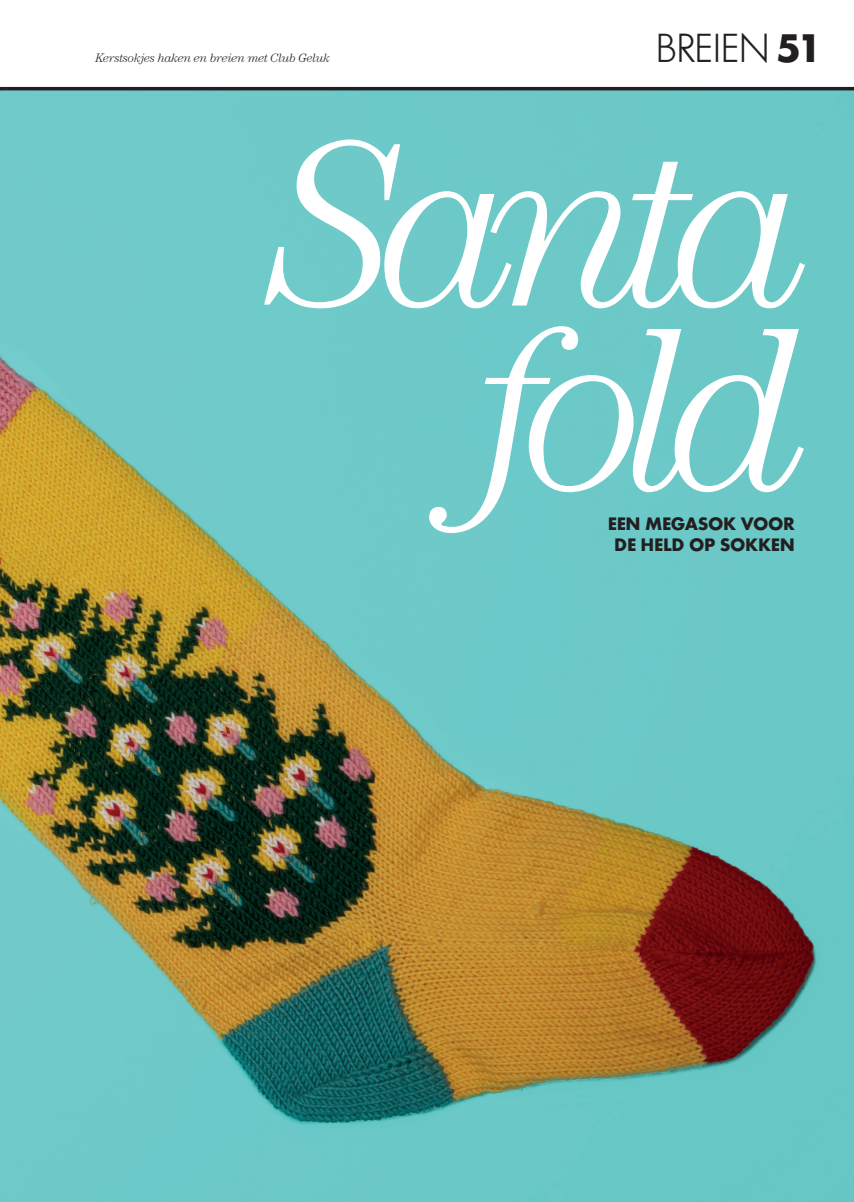
<style>
.page{position:relative;width:854px;height:1202px;background:#fff}
.page>*{position:absolute;margin:0;border:0;box-sizing:border-box;transform-origin:0 0}
.t1{font:italic 300 237.12px/183.8px "Century";letter-spacing:-.1em;color:#fff;text-align:right}
.t2{font:300 40.25px "Futura BQ";letter-spacing:-.01em;color:#231f20}
.t3{font:700 16.62px/21px "Futura ND";letter-spacing:-.02em;color:#231f20;text-align:center}
.t4{font:italic 300 12.25px "Century";letter-spacing:-.02em;color:#231f20}
.s1{font-family:"Futura ND";font-weight:700;font-size:36.75px}
</style>
<div class="page">
<img style="left:0;top:90px;width:854px;height:1111px">
<hr style="left:6px;top:87px;width:848px;height:3px;background:#231f20">
<svg style="left:0;top:87px;width:6px;height:3px"></svg>
<svg style="left:0;top:1194px;width:7px;height:8px"></svg>
<svg style="left:848px;top:1194px;width:6px;height:8px"></svg>
<p class="t4" style="left:95px;top:50px;width:236px">Kerstsokjes haken en breien met Club Geluk</p>
<h2 class="t2" style="left:655px;top:24px;width:168px">BREIEN <span class="s1">51</span></h2>
<h1 class="t1" style="left:269px;top:131px;width:543px">Santa fold</h1>
<h3 class="t3" style="left:608px;top:513px;width:189px">EEN MEGASOK VOOR<br>DE HELD OP SOKKEN</h3>
</div>
